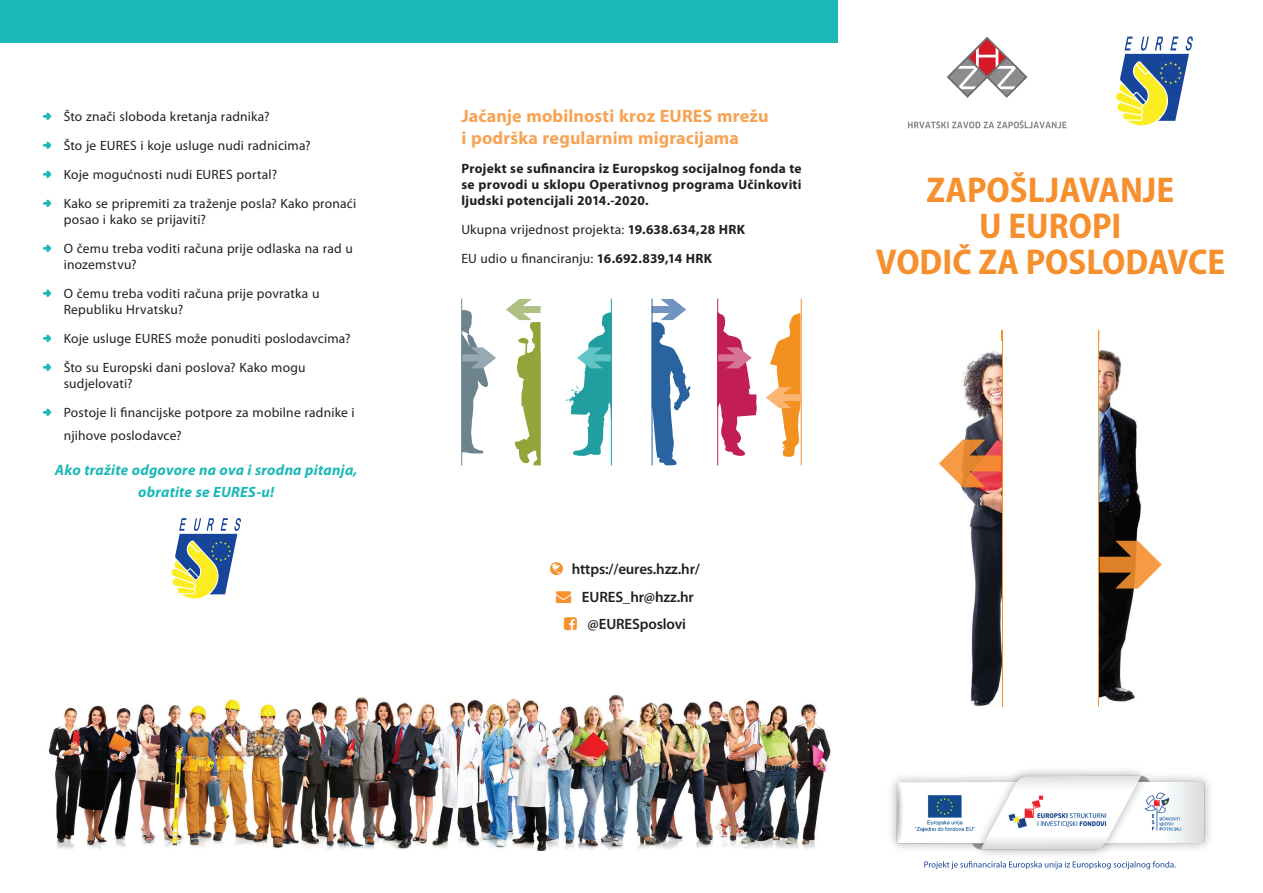
<style>
.page{position:relative;width:1263px;height:893px;background:#fff}
.page>*{position:absolute;margin:0;border:0;box-sizing:border-box;transform-origin:0 0}
.t1{font:700 semi-condensed 36px/36px "Myriad Pro";color:#f6902e;text-align:center}
.t2{font:700 18px/21.6px "Myriad Pro";letter-spacing:.005em;color:#f8a354}
.t3{font:italic 700 15px/22.5px "Myriad Pro";letter-spacing:.015em;color:#1cb8b8;text-align:center}
.t4{font:600 15px/27px "Myriad Pro";letter-spacing:-.01em;color:#231f20}
.t5{font:13.5px/29px "Myriad Pro";letter-spacing:.015em;color:#231f20}
.t6{font:700 13.5px/16.2px "Myriad Pro";letter-spacing:.02em;color:#231f20;text-align:justify}
.s1{font-weight:700}
.s2{color:#f6902e}
</style>
<div class="page">
<img style="left:48px;top:695px;width:783px;height:155px">
<img style="left:891px;top:770px;width:319px;height:85px">
<svg style="left:924px;top:861px;width:252px;height:8px"></svg>
<svg style="left:171px;top:518px;width:70px;height:81px"></svg>
<svg style="left:908px;top:120px;width:158px;height:8px"></svg>
<svg style="left:947px;top:37px;width:81px;height:61px"></svg>
<svg style="left:1116px;top:36px;width:77px;height:90px"></svg>
<svg style="left:506px;top:299px;width:35px;height:166px"></svg>
<svg style="left:462px;top:310px;width:34px;height:144px"></svg>
<svg style="left:565px;top:312px;width:46px;height:144px"></svg>
<svg style="left:718px;top:312px;width:39px;height:144px"></svg>
<svg style="left:766px;top:313px;width:34px;height:144px"></svg>
<svg style="left:653px;top:299px;width:38px;height:166px"></svg>
<hr style="left:540px;top:354px;width:1px;height:111px;background:#92a43a">
<hr style="left:461px;top:299px;width:1px;height:166px;background:#6d848f">
<hr style="left:611px;top:299px;width:1px;height:166px;background:#219ea0">
<hr style="left:717px;top:299px;width:1px;height:166px;background:#c21d56">
<hr style="left:801px;top:299px;width:1px;height:166px;background:#f69030">
<hr style="left:652px;top:299px;width:1px;height:166px;background:#2964a0">
<div style="left:412px;top:0;width:426px;height:43px;background:#1cb8b8"></div>
<div style="left:0;top:0;width:412px;height:43px;background:#1cb8b8"></div>
<hr style="left:1001px;top:330px;width:2px;height:376px;background:#f6902e">
<hr style="left:1098px;top:330px;width:1px;height:376px;background:#f6902e">
<img style="left:961px;top:351px;width:40px;height:355px">
<img style="left:1099px;top:350px;width:42px;height:352px">
<svg style="left:939px;top:440px;width:62px;height:47px"></svg>
<svg style="left:1099px;top:541px;width:63px;height:47px"></svg>
<p class="t5" style="left:64px;top:101px;width:294px">Što znači sloboda kretanja radnika?<br>Što je EURES i koje usluge nudi radnicima?<br>Koje mogućnosti nudi EURES portal?<br>Kako se pripremiti za traženje posla? Kako pronaći</p>
<p class="t5" style="left:64px;top:205px;width:291px">posao i kako se prijaviti?<br>O čemu treba voditi računa prije odlaska na rad u</p>
<p class="t5" style="left:64px;top:250px;width:257px">inozemstvu?<br>O čemu treba voditi računa prije povratka u</p>
<p class="t5" style="left:64px;top:295px;width:288px">Republiku Hrvatsku?<br>Koje usluge EURES može ponuditi poslodavcima?<br>Što su Europski dani poslova? Kako mogu</p>
<p class="t5" style="left:64px;top:369px;width:292px">sudjelovati?<br>Postoje li financijske potpore za mobilne radnike i</p>
<p class="t5" style="left:64px;top:420px;width:119px">njihove poslodavce?</p>
<p class="t3" style="left:55px;top:458px;width:304px">Ako tražite odgovore na ova i srodna pitanja, obratite se EURES-u!</p>
<h2 class="t2" style="left:461px;top:105px;width:309px">Jačanje mobilnosti kroz EURES mrežu i podrška regularnim migracijama</h2>
<p class="t6" style="left:461px;top:160px;width:342px">Projekt se sufinancira iz Europskog socijalnog fonda te se provodi u sklopu Operativnog programa Učinkoviti ljudski potencijali 2014.-2020.</p>
<p class="t5" style="left:461px;top:215px;width:285px">Ukupna vrijednost projekta: <span class="s1">19.638.634,28 HRK<br></span>EU udio u financiranju: <span class="s1">16.692.839,14 HRK</span></p>
<h1 class="t1" style="left:876px;top:171px;width:351px">ZAPOŠLJAVANJE<br>U EUROPI<br>VODIČ ZA POSLODAVCE</h1>
<p class="t4" style="left:572px;top:556px;width:130px">https://eures.hzz.hr/</p>
<p class="t4" style="left:588px;top:583px;width:108px;text-indent:-31px"><span class="s2">→</span> EURES_hr@hzz.hr @EURESposlovi</p>
</div>
